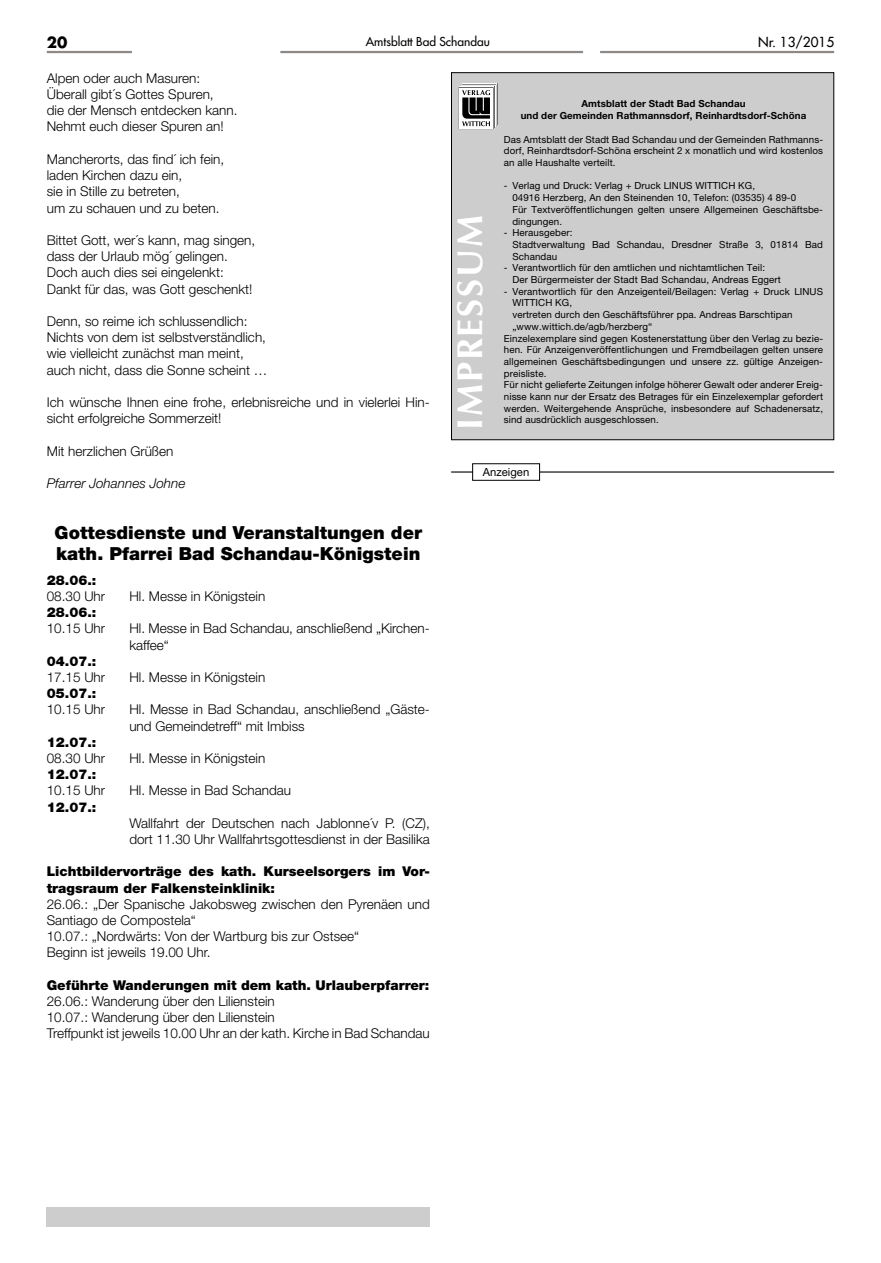
<style>
.page{position:relative;width:881px;height:1263px;background:#fff}
.page>*{position:absolute;margin:0;border:0;box-sizing:border-box;transform-origin:0 0}
.t1{font:700 36px "Optima LT";letter-spacing:.05em;color:#fff}
.t2{font:900 18px/21.6px "Helvetica Neue LT";color:#000}
.t3{font:700 15px "Futura LT";color:#000}
.t4{font:300 13.5px/16.2px "Helvetica Neue LT";color:#000}
.t5{font:900 13.5px/16.2px "Helvetica Neue LT";color:#000}
.t6{font:italic 300 13.5px "Helvetica Neue LT";color:#000}
.t7{font:13.5px "Futura LT";color:#000}
.t8{font:12px "Futura LT";color:#000}
.t9{font:11.25px "Helvetica Neue LT";color:#000}
.t10{font:9.75px/11.7px "Helvetica Neue LT";letter-spacing:.01em;color:#000}
.t11{font:700 9.75px/11.7px "Helvetica Neue LT";letter-spacing:.01em;color:#000;text-align:center}
</style>
<div class="page">
<hr style="left:280px;top:51px;width:303px;height:2px;background:#8c8986">
<hr style="left:47px;top:51px;width:85px;height:2px;background:#8c8986">
<hr style="left:600px;top:51px;width:233px;height:2px;background:#8c8986">
<div style="left:47px;top:1208px;width:382px;height:19px;background:#cecdcd"></div>
<div style="left:451px;top:72px;width:382px;height:368px;background:#cecdcd;border:1px solid #000"></div>
<svg style="left:458px;top:83px;width:39px;height:46px;background:#989898"></svg>
<hr style="left:451px;top:471px;width:382px;height:2px;background:#000">
<div style="left:472px;top:464px;width:67px;height:16px;background:#fff"></div>
<p class="t3" style="left:47px;top:33px;width:22px">20</p>
<p class="t8" style="left:366px;top:33px;width:126px">Amtsblatt Bad Schandau</p>
<p class="t7" style="left:757px;top:33px;width:78px">Nr. 13/2015</p>
<p class="t4" style="left:47px;top:70px;width:192px">Alpen oder auch Masuren:<br>Überall gibt´s Gottes Spuren,<br>die der Mensch entdecken kann.<br>Nehmt euch dieser Spuren an!</p>
<p class="t4" style="left:47px;top:151px;width:179px">Mancherorts, das find´ ich fein, laden Kirchen dazu ein,<br>sie in Stille zu betreten,<br>um zu schauen und zu beten.</p>
<p class="t4" style="left:47px;top:232px;width:210px">Bittet Gott, wer´s kann, mag singen, dass der Urlaub mög´ gelingen.<br>Doch auch dies sei eingelenkt:<br>Dankt für das, was Gott geschenkt!</p>
<p class="t4" style="left:47px;top:313px;width:222px">Denn, so reime ich schlussendlich:<br>Nichts von dem ist selbstverständlich, wie vielleicht zunächst man meint, auch nicht, dass die Sonne scheint …</p>
<p class="t4" style="left:47px;top:394px;width:384px">Ich wünsche Ihnen eine frohe, erlebnisreiche und in vielerlei Hin&shy;sicht erfolgreiche Sommerzeit!</p>
<p class="t4" style="left:47px;top:442px;width:128px">Mit herzlichen Grüßen</p>
<p class="t6" style="left:47px;top:475px;width:140px">Pfarrer Johannes Johne</p>
<h2 class="t2" style="left:55px;top:521px;width:369px">Gottesdienste und Veranstaltungen der kath. Pfarrei Bad Schandau-Königstein</h2>
<p class="t5" style="left:47px;top:572px;width:51px">28.06.:</p>
<p class="t4" style="left:47px;top:588px;width:60px">08.30 Uhr</p>
<p class="t4" style="left:129px;top:588px;width:137px">Hl. Messe in Königstein</p>
<p class="t5" style="left:47px;top:604px;width:51px">28.06.:</p>
<p class="t4" style="left:47px;top:620px;width:60px">10.15 Uhr</p>
<p class="t4" style="left:129px;top:620px;width:302px">Hl. Messe in Bad Schandau, anschließend „Kirchen&shy;kaffee“</p>
<p class="t5" style="left:47px;top:653px;width:51px">04.07.:</p>
<p class="t4" style="left:47px;top:669px;width:60px">17.15 Uhr</p>
<p class="t4" style="left:129px;top:669px;width:137px">Hl. Messe in Königstein</p>
<p class="t5" style="left:47px;top:685px;width:51px">05.07.:</p>
<p class="t4" style="left:47px;top:701px;width:60px">10.15 Uhr</p>
<p class="t4" style="left:129px;top:701px;width:302px">Hl. Messe in Bad Schandau, anschließend „Gäste&shy;und Gemeindetreff“ mit Imbiss</p>
<p class="t5" style="left:47px;top:734px;width:51px">12.07.:</p>
<p class="t4" style="left:47px;top:750px;width:60px">08.30 Uhr</p>
<p class="t4" style="left:129px;top:750px;width:137px">Hl. Messe in Königstein</p>
<p class="t5" style="left:47px;top:766px;width:51px">12.07.:</p>
<p class="t4" style="left:47px;top:782px;width:60px">10.15 Uhr</p>
<p class="t4" style="left:129px;top:782px;width:163px">Hl. Messe in Bad Schandau</p>
<p class="t5" style="left:47px;top:799px;width:51px">12.07.:</p>
<p class="t4" style="left:129px;top:815px;width:302px">Wallfahrt der Deutschen nach Jablonne´v P. (CZ), dort 11.30 Uhr Wallfahrtsgottesdienst in der Basilika</p>
<p class="t5" style="left:47px;top:863px;width:384px">Lichtbildervorträge des kath. Kurseelsorgers im Vor&shy;tragsraum der Falkensteinklinik:</p>
<p class="t4" style="left:47px;top:896px;width:384px">26.06.: „Der Spanische Jakobsweg zwischen den Pyrenäen und Santiago de Compostela“<br>10.07.: „Nordwärts: Von der Wartburg bis zur Ostsee“<br>Beginn ist jeweils 19.00 Uhr.</p>
<p class="t5" style="left:47px;top:977px;width:384px">Geführte Wanderungen mit dem kath. Urlauberpfarrer:</p>
<p class="t4" style="left:47px;top:993px;width:384px">26.06.: Wanderung über den Lilienstein<br>10.07.: Wanderung über den Lilienstein<br>Treffpunkt ist jeweils 10.00 Uhr an der kath. Kirche in Bad Schandau</p>
<p class="t11" style="left:520px;top:98px;width:287px">Amtsblatt der Stadt Bad Schandau<br>und der Gemeinden Rathmannsdorf, Reinhardtsdorf-Schöna</p>
<p class="t10" style="left:503px;top:133px;width:320px;text-align:justify">Das Amtsblatt der Stadt Bad Schandau und der Gemeinden Rathmanns&shy;dorf, Reinhardtsdorf-Schöna erscheint 2 x monatlich und wird kostenlos an alle Haushalte verteilt.</p>
<p class="t10" style="left:512px;top:180px;width:312px;text-indent:-9px">- Verlag und Druck: Verlag + Druck LINUS WITTICH KG,<br>04916 Herzberg, An den Steinenden 10, Telefon: (03535) 4 89-0<br>Für Textveröffentlichungen gelten unsere Allgemeinen Geschäftsbe&shy;dingungen.</p>
<p class="t10" style="left:512px;top:227px;width:312px;text-indent:-9px">- Herausgeber:<br>Stadtverwaltung Bad Schandau, Dresdner Straße 3, 01814 Bad<br>Schandau</p>
<p class="t10" style="left:512px;top:262px;width:270px;text-indent:-9px">- Verantwortlich für den amtlichen und nichtamtlichen Teil:<br>Der Bürgermeister der Stadt Bad Schandau, Andreas Eggert</p>
<p class="t10" style="left:503px;top:285px;width:320px">- Verantwortlich für den Anzeigenteil/Beilagen: Verlag + Druck LINUS</p>
<p class="t10" style="left:512px;top:297px;width:61px">WITTICH KG,</p>
<p class="t10" style="left:512px;top:309px;width:281px">vertreten durch den Geschäftsführer ppa. Andreas Barschtipan</p>
<p class="t10" style="left:512px;top:320px;width:141px">„www.wittich.de/agb/herzberg“</p>
<p class="t10" style="left:503px;top:332px;width:320px">Einzelexemplare sind gegen Kostenerstattung über den Verlag zu bezie-</p>
<p class="t10" style="left:503px;top:344px;width:320px">hen. Für Anzeigenveröffentlichungen und Fremdbeilagen gelten unsere</p>
<p class="t10" style="left:503px;top:355px;width:320px">allgemeinen Geschäftsbedingungen und unsere zz. gültige Anzeigen-</p>
<p class="t10" style="left:503px;top:367px;width:44px">preisliste.</p>
<p class="t10" style="left:503px;top:379px;width:320px">Für nicht gelieferte Zeitungen infolge höherer Gewalt oder anderer Ereig-</p>
<p class="t10" style="left:503px;top:391px;width:320px">nisse kann nur der Ersatz des Betrages für ein Einzelexemplar gefordert</p>
<p class="t10" style="left:503px;top:402px;width:320px">werden. Weitergehende Ansprüche, insbesondere auf Schadenersatz,</p>
<p class="t10" style="left:503px;top:414px;width:156px">sind ausdrücklich ausgeschlossen.</p>
<h1 class="t1" style="left:449px;top:430px;width:216px;rotate:-90deg">IMPRESSUM</h1>
<p class="t9" style="left:483px;top:465px;width:48px">Anzeigen</p>
</div>
